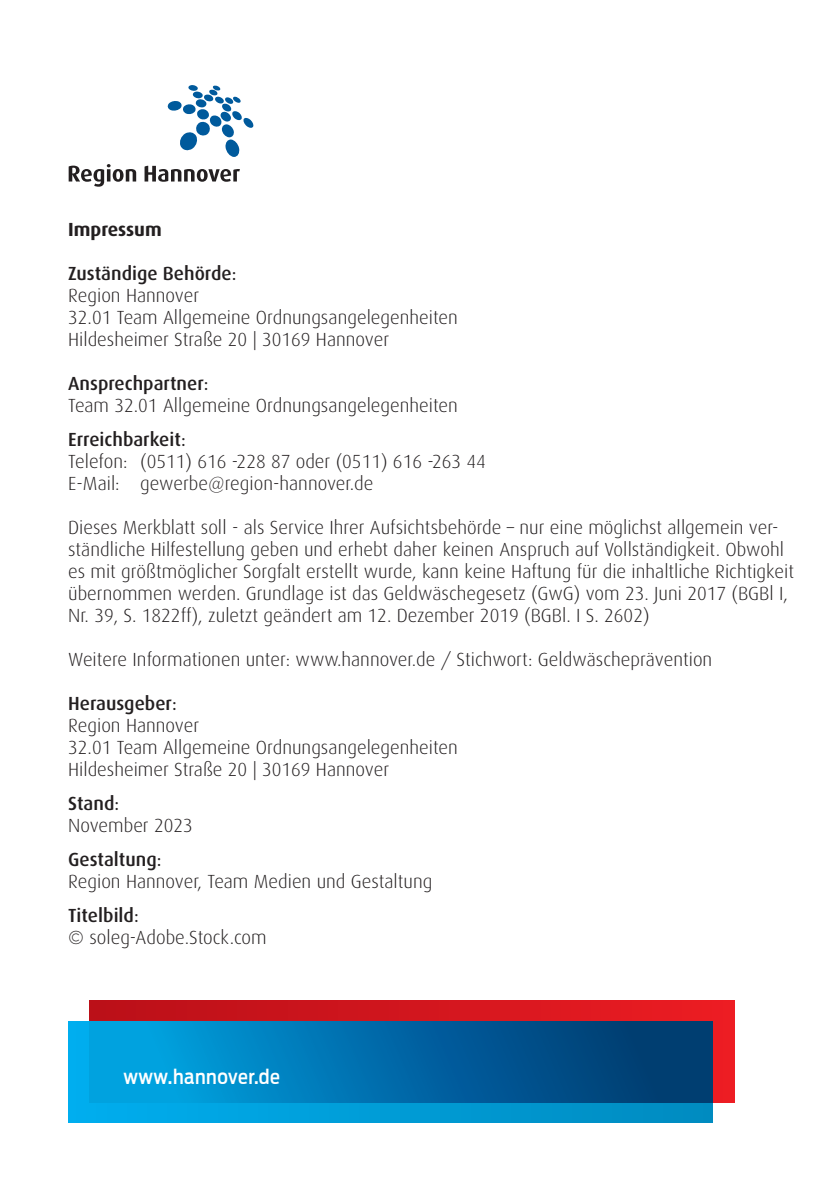
<style>
.page{position:relative;width:840px;height:1191px;background:#fff}
.page>*{position:absolute;margin:0;border:0;box-sizing:border-box;transform-origin:0 0}
.t1{font:500 20px "Antenna Cond";letter-spacing:.025em;color:#fff}
.t2{font:300 19px/22px "Dax";color:#231f20}
.t3{font:700 19px "Dax";color:#231f20}
.s1{font-weight:500}
.s2{font-weight:400}
</style>
<div class="page">
<div style="left:90px;top:1000px;width:644px;height:102px;background:linear-gradient(to right,#ba0f18,#ea1d24)"></div>
<div style="left:68px;top:1021px;width:644px;height:102px;background:linear-gradient(to right,#00aeee,#008bbf)"></div>
<div style="left:90px;top:1021px;width:622px;height:81px;background:linear-gradient(to right,#00a7e8,#003066)"></div>
<svg style="left:69px;top:164px;width:67px;height:23px"></svg>
<svg style="left:144px;top:166px;width:96px;height:16px"></svg>
<svg style="left:167px;top:85px;width:86px;height:72px"></svg>
<p class="t3" style="left:68px;top:218px;width:95px">Impressum</p>
<p class="t2" style="left:68px;top:262px;width:391px"><span class="s1">Zuständige Behörde</span><span class="s2">:<br></span>Region Hannover<br>32.01 Team Allgemeine Ordnungsangelegenheiten<br>Hildesheimer Straße 20 | 30169 Hannover</p>
<p class="t2" style="left:68px;top:372px;width:391px"><span class="s1">Ansprechpartner</span><span class="s2">:<br></span>Team 32.01 Allgemeine Ordnungsangelegenheiten</p>
<p class="t2" style="left:68px;top:428px;width:419px"><span class="s1">Erreichbarkeit</span><span class="s2">:<br></span>Telefon: (0511) 616 -228 87 oder (0511) 616 -263 44<br>E-Mail: gewerbe@region-hannover.de</p>
<p class="t2" style="left:68px;top:516px;width:727px">Dieses Merkblatt soll - als Service Ihrer Aufsichtsbehörde – nur eine möglichst allgemein ver&shy;ständliche Hilfestellung geben und erhebt daher keinen Anspruch auf Vollständigkeit. Obwohl es mit größtmöglicher Sorgfalt erstellt wurde, kann keine Haftung für die inhaltliche Richtigkeit übernommen werden. Grundlage ist das Geldwäschegesetz (GwG) vom 23. Juni 2017 (BGBl I, Nr. 39, S. 1822ff), zuletzt geändert am 12. Dezember 2019 (BGBl. I S. 2602)</p>
<p class="t2" style="left:68px;top:648px;width:645px">Weitere Informationen unter: www.hannover.de / Stichwort: Geldwäscheprävention</p>
<p class="t2" style="left:68px;top:692px;width:391px"><span class="s1">Herausgeber</span><span class="s2">:<br></span>Region Hannover<br>32.01 Team Allgemeine Ordnungsangelegenheiten<br>Hildesheimer Straße 20 | 30169 Hannover</p>
<p class="t2" style="left:68px;top:792px;width:126px"><span class="s1">Stand</span><span class="s2">:<br></span>November 2023</p>
<p class="t2" style="left:68px;top:848px;width:365px"><span class="s1">Gestaltung</span><span class="s2">:<br></span>Region Hannover, Team Medien und Gestaltung</p>
<p class="t2" style="left:68px;top:904px;width:200px"><span class="s1">Titelbild</span><span class="s2">:<br></span>© soleg-Adobe.Stock.com</p>
<p class="t1" style="left:123px;top:1064px;width:158px">www.hannover.de</p>
</div>
